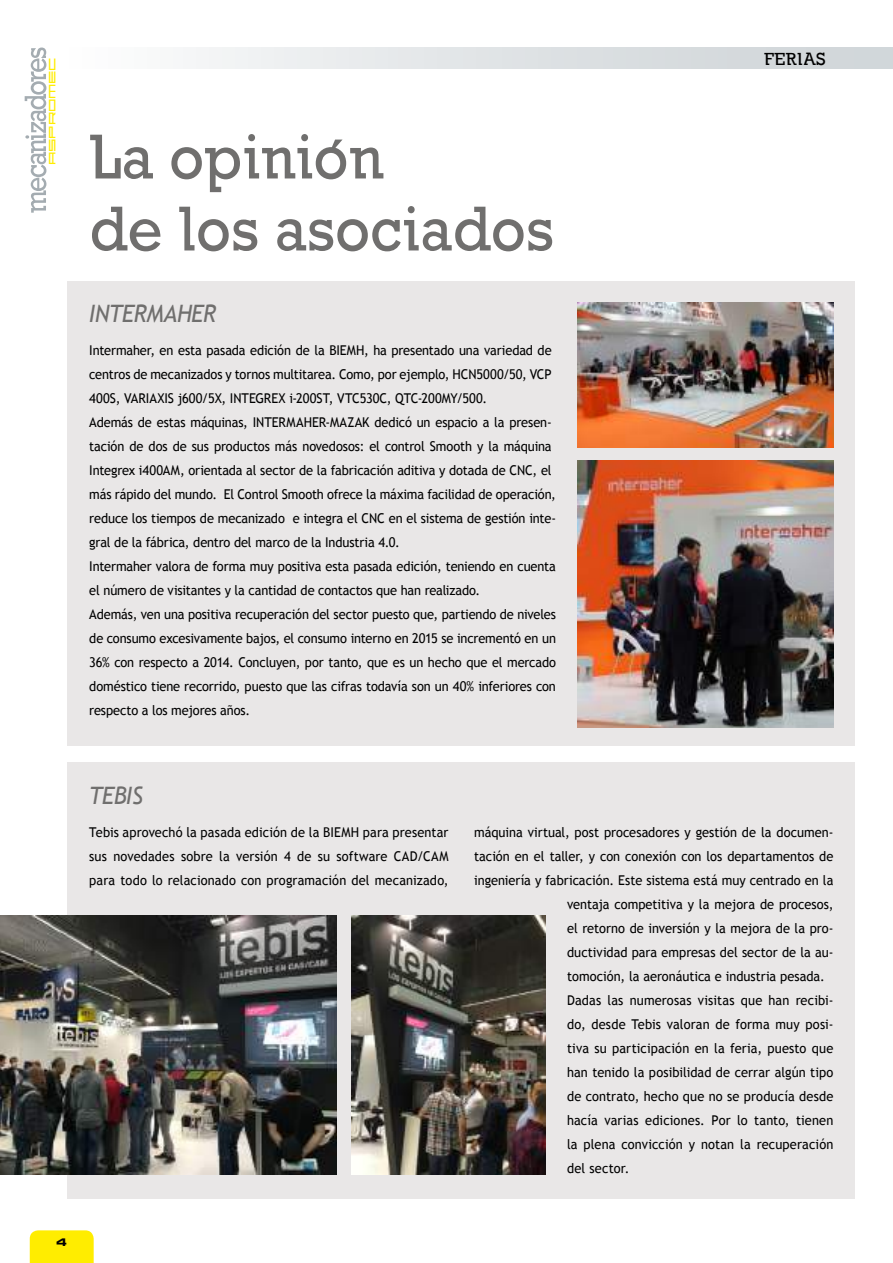
<style>
.page{position:relative;width:893px;height:1263px;background:#fff}
.page>*{position:absolute;margin:0;border:0;box-sizing:border-box;transform-origin:0 0}
.t1{font:64.5px/72px "Providence";color:#706f6e;scale:.95 1}
.t2{font:italic 24px "Trebuchet MS";letter-spacing:-.02em;color:#706f6e;scale:.95 1}
.t3{font:18px "Providence";letter-spacing:.02em;color:#000}
.t4{font:13.5px/24px "Trebuchet MS";letter-spacing:-.005em;color:#000;scale:.95 1}
.t5{font:13.5px "Trebuchet MS";letter-spacing:.015em;color:#000;scale:.95 1}
.t6{font:10.5px "Eurostile LT Std Bold Ex 2";color:#000;scale:1.05 1}
.t7{font:5.1px "Abstract";letter-spacing:-.025em;color:#ffed00;scale:.94 1}
</style>
<div class="page">
<div style="left:67px;top:762px;width:788px;height:437px;background:#e9e7e7"></div>
<div style="left:67px;top:281px;width:788px;height:464px;background:#e9e7e7"></div>
<div style="left:30px;top:1230px;width:64px;height:33px;background:#ffed00"></div>
<svg style="left:25px;top:48px;width:21px;height:165px"></svg>
<div style="left:62px;top:48px;width:831px;height:21px;background:linear-gradient(to right,#fbfcfc,#ccd1d5)"></div>
<img style="left:577px;top:460px;width:256px;height:267px">
<img style="left:577px;top:303px;width:256px;height:145px">
<img style="left:0;top:915px;width:336px;height:259px">
<img style="left:351px;top:915px;width:195px;height:259px">
<p class="t7" style="left:51px;top:164px;width:116px;rotate:-90deg">aspromec</p>
<h1 class="t1" style="left:89px;top:125px;width:491px">La opinion<br>de los asociados</h1>
<h2 class="t2" style="left:89px;top:300px;width:135px">INTERMAHER</h2>
<p class="t4" style="left:89px;top:338px;width:493px">Intermaher, en esta pasada edición de la BIEMH, ha presentado una variedad de centros de mecanizados y tornos multitarea. Como, por ejemplo, HCN5000/50, VCP 400S, VARIAXIS j600/5X, INTEGREX i-200ST, VTC530C, QTC-200MY/500.<br>Además de estas máquinas, INTERMAHER-MAZAK dedicó un espacio a la presen&shy;tación de dos de sus productos más novedosos: el control Smooth y la máquina Integrex i400AM, orientada al sector de la fabricación aditiva y dotada de CNC, el más rápido del mundo. El Control Smooth ofrece la máxima facilidad de operación, reduce los tiempos de mecanizado e integra el CNC en el sistema de gestión inte&shy;gral de la fábrica, dentro del marco de la Industria 4.0.<br>Intermaher valora de forma muy positiva esta pasada edición, teniendo en cuenta el número de visitantes y la cantidad de contactos que han realizado.<br>Además, ven una positiva recuperación del sector puesto que, partiendo de niveles de consumo excesivamente bajos, el consumo interno en 2015 se incrementó en un 36% con respecto a 2014. Concluyen, por tanto, que es un hecho que el mercado doméstico tiene recorrido, puesto que las cifras todavía son un 40% inferiores con respecto a los mejores años.</p>
<h3 class="t3" style="left:764px;top:51px;width:63px">FERIAS</h3>
<h2 class="t2" style="left:89px;top:782px;width:58px">TEBIS</h2>
<p class="t4" style="left:89px;top:820px;width:380px;text-align:justify">Tebis aprovechó la pasada edición de la BIEMH para presentar sus novedades sobre la versión 4 de su software CAD/CAM para todo lo relacionado con programación del mecanizado,</p>
<p class="t4" style="left:474px;top:820px;width:380px">máquina virtual, post procesadores y gestión de la documen-</p>
<p class="t4" style="left:474px;top:844px;width:380px">tación en el taller, y con conexión con los departamentos de</p>
<p class="t4" style="left:474px;top:868px;width:380px">ingeniería y fabricación. Este sistema está muy centrado en la</p>
<p class="t4" style="left:567px;top:892px;width:282px">ventaja competitiva y la mejora de procesos,</p>
<p class="t4" style="left:567px;top:916px;width:282px">el retorno de inversión y la mejora de la pro-</p>
<p class="t4" style="left:567px;top:940px;width:282px">ductividad para empresas del sector de la au-</p>
<p class="t4" style="left:567px;top:964px;width:273px">tomoción, la aeronáutica e industria pesada.</p>
<p class="t4" style="left:567px;top:988px;width:282px">Dadas las numerosas visitas que han recibi-</p>
<p class="t4" style="left:567px;top:1012px;width:282px">do, desde Tebis valoran de forma muy posi-</p>
<p class="t4" style="left:567px;top:1036px;width:282px">tiva su participación en la feria, puesto que</p>
<p class="t4" style="left:567px;top:1060px;width:282px">han tenido la posibilidad de cerrar algún tipo</p>
<p class="t5" style="left:567px;top:1088px;width:282px">de contrato, hecho que no se producía desde</p>
<p class="t4" style="left:567px;top:1108px;width:282px">hacía varias ediciones. Por lo tanto, tienen</p>
<p class="t4" style="left:567px;top:1132px;width:282px">la plena convicción y notan la recuperación</p>
<p class="t5" style="left:567px;top:1160px;width:67px">del sector.</p>
<p class="t6" style="left:56px;top:1234px;width:12px">4</p>
</div>
